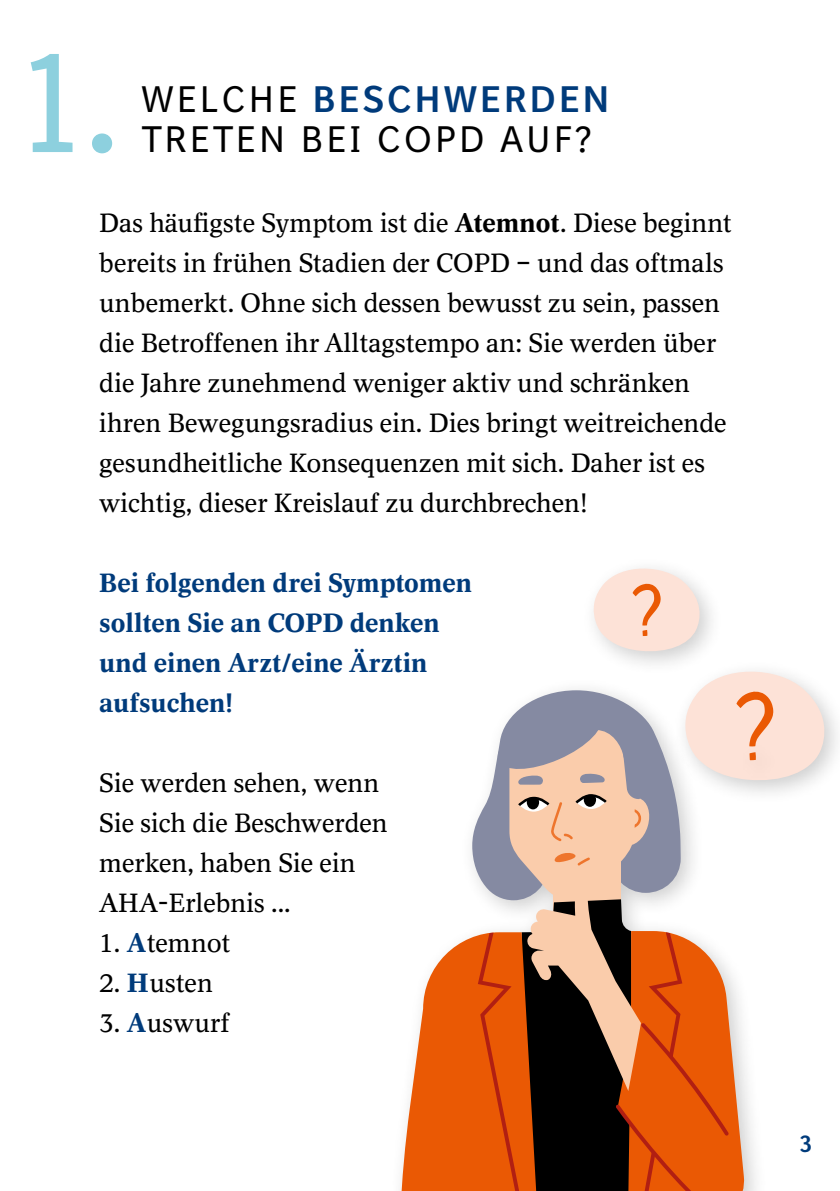
<style>
.page{position:relative;width:840px;height:1191px;background:#fff}
.page>*{position:absolute;margin:0;border:0;box-sizing:border-box;transform-origin:0 0}
.t1{font:144px "BI Sans NEXT Cond";color:#8dd0de}
.t2{font:36px/40px "BI Sans NEXT";letter-spacing:.11em;color:#000}
.t3{font:26px/40px "BI Antiqua II Ml";color:#000}
.t4{font:700 26px/40px "BI Antiqua II Ml";color:#003b7b}
.t5{font:700 24px "BI Sans NEXT Cond";color:#003b7b}
.s1{font-weight:700;color:#003b7b}
.s2{font-weight:700}
</style>
<div class="page">
<div style="left:581px;top:556px;width:142px;height:119px;background:#000;opacity:.2"></div>
<svg style="left:585px;top:563px;width:118px;height:90px"></svg>
<div style="left:672px;top:659px;width:167px;height:145px;background:#000;opacity:.2"></div>
<svg style="left:401px;top:664px;width:427px;height:527px"></svg>
<h1 class="t1" style="left:17px;top:19px;width:104px">1.</h1>
<h2 class="t2" style="left:142px;top:79px;width:468px">WELCHE <span class="s1">BESCHWERDEN<br></span>TRETEN BEI COPD AUF?</h2>
<p class="t3" style="left:99px;top:203px;width:634px">Das häufigste Symptom ist die <span class="s2">Atemnot</span>. Diese beginnt bereits in frühen Stadien der COPD – und das oftmals unbemerkt. Ohne sich dessen bewusst zu sein, passen die Betroffenen ihr Alltagstempo an: Sie werden über die Jahre zunehmend weniger aktiv und schränken ihren Bewegungsradius ein. Dies bringt weitreichende gesundheitliche Konsequenzen mit sich. Daher ist es wichtig, dieser Kreislauf zu durchbrechen!</p>
<p class="t4" style="left:99px;top:563px;width:374px">Bei folgenden drei Symptomen sollten Sie an COPD denken und einen Arzt/eine Ärztin aufsuchen!</p>
<p class="t3" style="left:99px;top:763px;width:290px">Sie werden sehen, wenn<br>Sie sich die Beschwerden merken, haben Sie ein<br>AHA-Erlebnis ...</p>
<p class="t3" style="left:99px;top:923px;width:133px">1. <span class="s1">A</span>temnot</p>
<p class="t3" style="left:99px;top:963px;width:115px">2. <span class="s1">H</span>usten</p>
<p class="t3" style="left:99px;top:1003px;width:133px">3. <span class="s1">A</span>uswurf</p>
<p class="t5" style="left:799px;top:1129px;width:13px">3</p>
</div>
